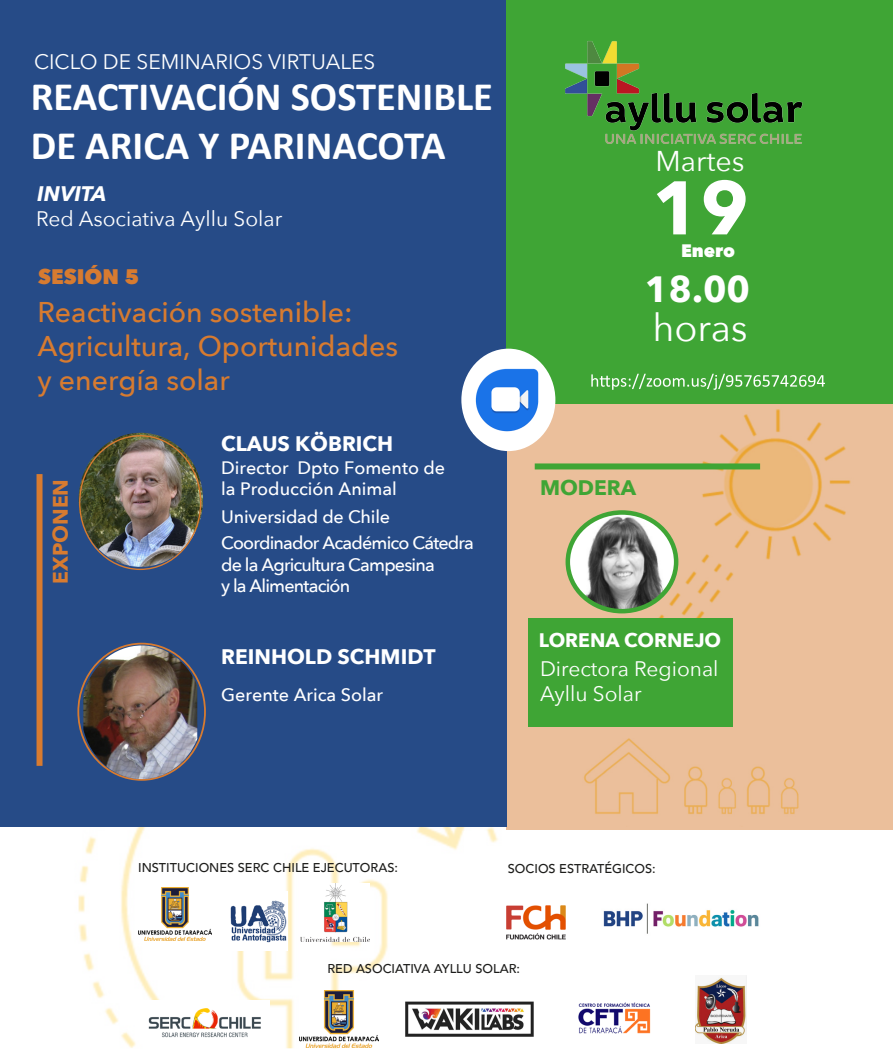
<style>
.page{position:relative;width:893px;height:1063px;background:#fff}
.page>*{position:absolute;margin:0;border:0;box-sizing:border-box;transform-origin:0 0}
.t1{font:700 75px "Avenir Next";color:#fff}
.t2{font:700 40.5px/48.6px "Calibri";color:#fff}
.t3{font:37.8px "Avenir Next";color:#fff}
.t4{font:700 36.45px "Avenir Next";color:#fff}
.t5{font:28.65px "Avenir Next";color:#fff}
.t6{font:500 28.5px/34.2px "Avenir Next";color:#d77b30}
.t7{font:21px/25.2px "Avenir Next";color:#fff}
.t8{font:700 21px "Avenir Next";color:#fff}
.t9{font:700 21px "Avenir Next";color:#d77b30}
.t10{font:800 21px "Avenir Next";color:#d77b30}
.t11{font:700 21px "Avenir Next";color:#3fa535}
.t12{font:italic 700 21px "Avenir Next";color:#fff}
.t13{font:700 19.5px "Avenir Next";color:#fff}
.t14{font:500 18px/25.8px "Avenir Next";letter-spacing:-.045em;color:#fff}
.t15{font:500 18px/21.5px "Avenir Next";letter-spacing:-.01em;color:#fff}
.t16{font:800 18px "Avenir Next";color:#fff}
.t17{font:500 12.75px "Avenir";color:#1d1d1b}
</style>
<div class="page">
<img style="left:0;top:826px;width:506px;height:222px">
<svg style="left:506px;top:404px;width:387px;height:425px;background:#e9bd96"></svg>
<div style="left:0;top:0;width:506px;height:826px;background:#264b87"></div>
<div style="left:506px;top:0;width:387px;height:404px;background:#3fa535"></div>
<img style="left:568px;top:512px;width:108px;height:99px">
<div style="left:566px;top:510px;width:112px;height:103px;border:4px solid #3fa535;border-radius:50%"></div>
<div style="left:37px;top:474px;width:6px;height:292px;background:#d77b30"></div>
<div style="left:535px;top:463px;width:225px;height:6px;background:#3fa535"></div>
<div style="left:528px;top:619px;width:204px;height:108px;background:#3fa535"></div>
<img style="left:138px;top:888px;width:74px;height:52px">
<img style="left:506px;top:905px;width:60px;height:35px">
<img style="left:603px;top:903px;width:156px;height:31px">
<img style="left:229px;top:892px;width:58px;height:58px">
<img style="left:301px;top:883px;width:69px;height:58px">
<div style="left:461px;top:349px;width:94px;height:102px;background:#fff;border-radius:50%"></div>
<img style="left:475px;top:368px;width:64px;height:64px">
<svg style="left:591px;top:374px;width:234px;height:16px"></svg>
<img style="left:140px;top:1000px;width:129px;height:44px">
<img style="left:299px;top:991px;width:79px;height:56px">
<img style="left:578px;top:1002px;width:73px;height:32px">
<img style="left:695px;top:976px;width:52px;height:68px">
<img style="left:402px;top:997px;width:132px;height:44px">
<img style="left:565px;top:41px;width:238px;height:103px">
<img style="left:83px;top:645px;width:114px;height:134px">
<img style="left:79px;top:433px;width:124px;height:134px">
<p class="t7" style="left:34px;top:48px;width:343px">CICLO DE SEMINARIOS VIRTUALES</p>
<h2 class="t2" style="left:31px;top:71px;width:464px">REACTIVACIÓN SOSTENIBLE<br>DE ARICA Y PARINACOTA</h2>
<p class="t12" style="left:37px;top:175px;width:71px">INVITA</p>
<p class="t7" style="left:36px;top:205px;width:248px">Red Asociativa Ayllu Solar</p>
<p class="t10" style="left:38px;top:263px;width:102px">SESIÓN 5</p>
<h3 class="t6" style="left:37px;top:294px;width:362px">Reactivación sostenible:<br>Agricultura, Oportunidades y energía solar</h3>
<h3 class="t5" style="left:656px;top:137px;width:91px">Martes</h3>
<h1 class="t1" style="left:652px;top:143px;width:98px">19</h1>
<p class="t16" style="left:681px;top:240px;width:56px">Enero</p>
<h3 class="t4" style="left:645px;top:258px;width:107px">18.00</h3>
<h3 class="t3" style="left:652px;top:296px;width:97px">horas</h3>
<p class="t8" style="left:221px;top:426px;width:174px">CLAUS KÖBRICH</p>
<p class="t15" style="left:221px;top:457px;width:226px">Director Dpto Fomento de la Producción Animal</p>
<p class="t14" style="left:221px;top:503px;width:254px">Universidad de Chile<br>Coordinador Académico Cátedra</p>
<p class="t14" style="left:221px;top:553px;width:215px;line-height:21.6px">de la Agricultura Campesina y la Alimentación</p>
<p class="t9" style="left:42px;top:584px;width:106px;rotate:-90deg">EXPONEN</p>
<p class="t11" style="left:540px;top:470px;width:98px">MODERA</p>
<p class="t8" style="left:221px;top:638px;width:216px">REINHOLD SCHMIDT</p>
<p class="t15" style="left:221px;top:683px;width:163px">Gerente Arica Solar</p>
<p class="t13" style="left:539px;top:623px;width:184px">LORENA CORNEJO</p>
<p class="t7" style="left:540px;top:655px;width:180px">Directora Regional<br>Ayllu Solar</p>
<p class="t17" style="left:138px;top:856px;width:261px">INSTITUCIONES SERC CHILE EJECUTORAS:</p>
<p class="t17" style="left:508px;top:858px;width:150px">SOCIOS ESTRATÉGICOS:</p>
<p class="t17" style="left:327px;top:957px;width:194px">RED ASOCIATIVA AYLLU SOLAR:</p>
</div>
